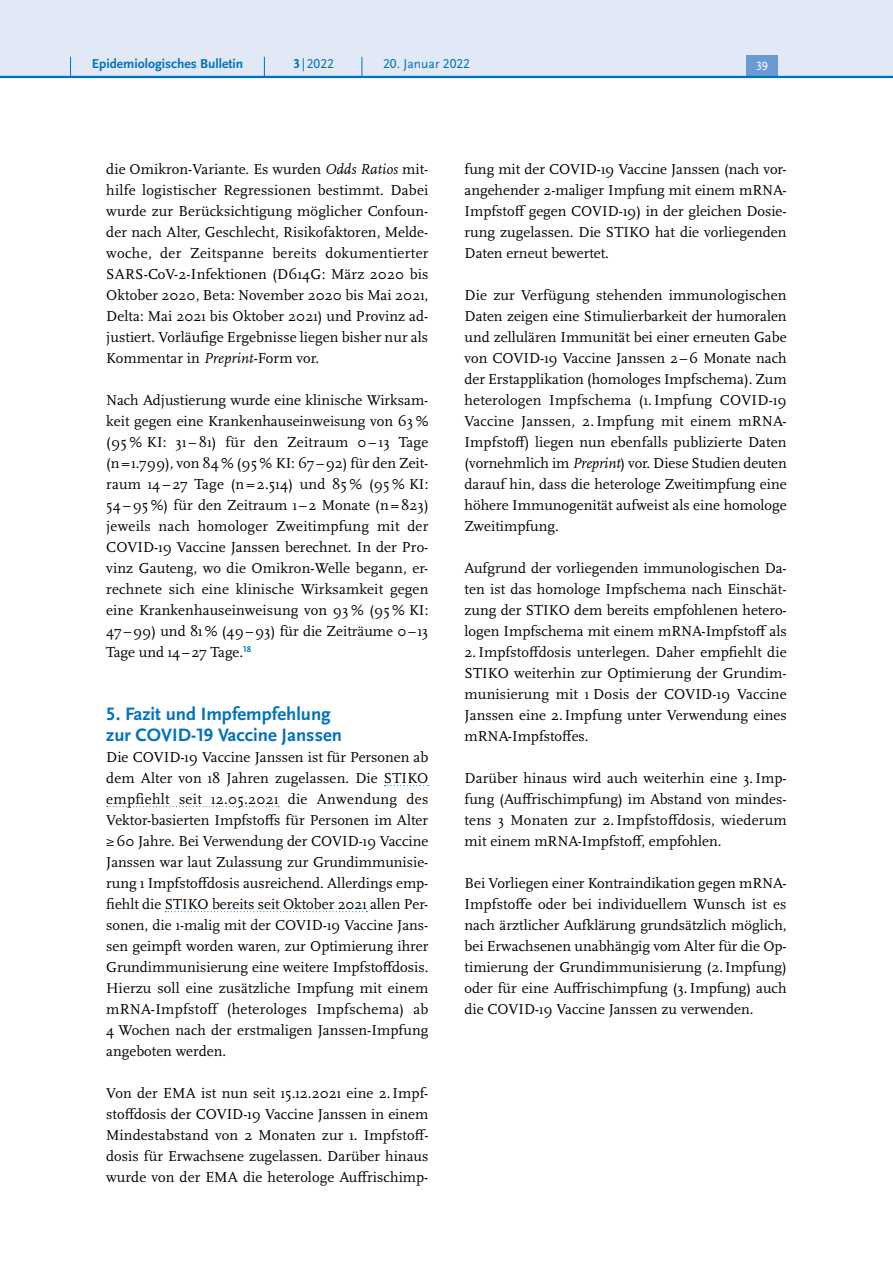
<style>
.page{position:relative;width:893px;height:1263px;background:#fff}
.page>*{position:absolute;margin:0;border:0;box-sizing:border-box;transform-origin:0 0}
.t1{font:700 18.75px/21px "Scala Sans Pro";color:#0072bc}
.P_-_Fließtext{font:15px/21px "Scala Pro";color:#000;text-align:justify}
.t2{font:700 13.5px "Scala Sans Pro";color:#0072bc}
.t3{font:13.5px "Scala Sans Pro";color:#0072bc}
.t4{font:12.45px "Scala Sans Pro";color:#fff}
.s1{font-weight:700}
.s2{font-style:italic}
</style>
<div class="page">
<svg style="left:384px;top:785px;width:45px;height:1px"></svg>
<svg style="left:107px;top:806px;width:172px;height:1px"></svg>
<svg style="left:165px;top:911px;width:202px;height:1px"></svg>
<div style="left:0;top:0;width:893px;height:77px;background:#e1e8f6"></div>
<div style="left:746px;top:55px;width:32px;height:21px;background:#679bd2"></div>
<hr style="left:0;top:76px;width:893px;height:2px;background:#0072bc">
<svg style="left:70px;top:57px;width:1px;height:19px"></svg>
<svg style="left:264px;top:57px;width:1px;height:19px"></svg>
<svg style="left:362px;top:57px;width:1px;height:19px"></svg>
<p class="t2" style="left:92px;top:55px;width:153px">Epidemiologisches Bulletin</p>
<p class="t3" style="left:293px;top:55px;width:42px"><span class="s1">3</span> | 2022</p>
<p class="t3" style="left:383px;top:55px;width:88px">20. Januar 2022</p>
<p class="t4" style="left:756px;top:59px;width:14px">39</p>
<p class="P_-_Fließtext" style="left:106px;top:158px;width:324px">die Omikron-Variante. Es wurden <span class="s2">Odds Ratios</span> mit&shy;hilfe logistischer Regressionen bestimmt. Dabei wurde zur Berücksichtigung möglicher Confoun&shy;der nach Alter, Geschlecht, Risikofaktoren, Melde&shy;woche, der Zeitspanne bereits dokumentierter SARS-CoV-2-Infektionen (D614G: März 2020 bis Oktober 2020, Beta: November 2020 bis Mai 2021, Delta: Mai 2021 bis Oktober 2021) und Provinz ad&shy;justiert. Vorläufige Ergebnisse liegen bisher nur als Kommentar in <span class="s2">Preprint</span>-Form vor.</p>
<p class="P_-_Fließtext" style="left:106px;top:389px;width:324px">Nach Adjustierung wurde eine klinische Wirksam&shy;keit gegen eine Krankenhauseinweisung von 63 % (95 % KI: 31 – 81) für den Zeitraum 0 – 13 Tage (n=1.799), von 84 % (95 % KI: 67–92) für den Zeit&shy;raum 14 – 27 Tage (n = 2.514) und 85 % (95 % KI:<br>54–95 %) für den Zeitraum 1 – 2 Monate (n=823) jeweils nach homologer Zweitimpfung mit der COVID-19 Vaccine Janssen berechnet. In der Pro&shy;vinz Gauteng, wo die Omikron-Welle begann, er&shy;rechnete sich eine klinische Wirksamkeit gegen eine Krankenhauseinweisung von 93 % (95 % KI:<br>47 –99) und 81 % (49–93) für die Zeiträume 0– 13<br>Tage und 14–27 Tage.<sup>18</sup></p>
<h3 class="t1" style="left:106px;top:703px;width:237px">5. Fazit und Impfempfehlung zur COVID-19 Vaccine Janssen</h3>
<p class="P_-_Fließtext" style="left:106px;top:746px;width:324px">Die COVID-19 Vaccine Janssen ist für Personen ab dem Alter von 18 Jahren zugelassen. Die STIKO empfiehlt seit 12.05.2021 die Anwendung des Vektor-basierten Impfstoffs für Personen im Alter ≥60 Jahre. Bei Verwendung der COVID-19 Vaccine Janssen war laut Zulassung zur Grundimmunisie&shy;rung 1 Impfstoffdosis ausreichend. Allerdings emp&shy;fiehlt die STIKO bereits seit Oktober 2021 allen Per&shy;sonen, die 1-malig mit der COVID-19 Vaccine Jans&shy;sen geimpft worden waren, zur Optimierung ihrer Grundimmunisierung eine weitere Impfstoffdosis.<br>Hierzu soll eine zusätzliche Impfung mit einem mRNA-Impfstoff (heterologes Impfschema) ab 4 Wochen nach der erstmaligen Janssen-Impfung angeboten werden.</p>
<p class="P_-_Fließtext" style="left:106px;top:1082px;width:324px">Von der EMA ist nun seit 15.12.2021 eine 2.Impf&shy;stoffdosis der COVID-19 Vaccine Janssen in einem Mindestabstand von 2 Monaten zur 1. Impfstoff&shy;dosis für Erwachsene zugelassen. Darüber hinaus wurde von der EMA die heterologe Auffrischimp-</p>
<p class="P_-_Fließtext" style="left:465px;top:158px;width:324px">fung mit der COVID-19 Vaccine Janssen (nach vor&shy;angehender 2-maliger Impfung mit einem mRNA-Impfstoff gegen COVID-19) in der gleichen Dosie&shy;rung zugelassen. Die STIKO hat die vorliegenden Daten erneut bewertet.</p>
<p class="P_-_Fließtext" style="left:465px;top:284px;width:324px">Die zur Verfügung stehenden immunologischen Daten zeigen eine Stimulierbarkeit der humoralen und zellulären Immunität bei einer erneuten Gabe von COVID-19 Vaccine Janssen 2–6 Monate nach der Erstapplikation (homologes Impfschema). Zum heterologen Impfschema (1.Impfung COVID-19<br>Vaccine Janssen, 2.Impfung mit einem mRNA-Impfstoff) liegen nun ebenfalls publizierte Daten (vornehmlich im <span class="s2">Preprint</span>) vor. Diese Studien deuten darauf hin, dass die heterologe Zweitimpfung eine höhere Immunogenität aufweist als eine homologe Zweitimpfung.</p>
<p class="P_-_Fließtext" style="left:465px;top:557px;width:324px">Aufgrund der vorliegenden immunologischen Da&shy;ten ist das homologe Impfschema nach Einschät&shy;zung der STIKO dem bereits empfohlenen hetero&shy;logen Impfschema mit einem mRNA-Impfstoff als 2.Impfstoffdosis unterlegen. Daher empfiehlt die STIKO weiterhin zur Optimierung der Grundim&shy;munisierung mit 1 Dosis der COVID-19 Vaccine Janssen eine 2.Impfung unter Verwendung eines mRNA-Impfstoffes.</p>
<p class="P_-_Fließtext" style="left:465px;top:767px;width:324px">Darüber hinaus wird auch weiterhin eine 3.Imp&shy;fung (Auffrischimpfung) im Abstand von mindes&shy;tens 3 Monaten zur 2.Impfstoffdosis, wiederum mit einem mRNA-Impfstoff, empfohlen.</p>
<p class="P_-_Fließtext" style="left:465px;top:872px;width:324px">Bei Vorliegen einer Kontraindikation gegen mRNA-Impfstoffe oder bei individuellem Wunsch ist es nach ärztlicher Aufklärung grundsätzlich möglich, bei Erwachsenen unabhängig vom Alter für die Op&shy;timierung der Grundimmunisierung (2.Impfung) oder für eine Auffrischimpfung (3.Impfung) auch die COVID-19 Vaccine Janssen zu verwenden.</p>
</div>
